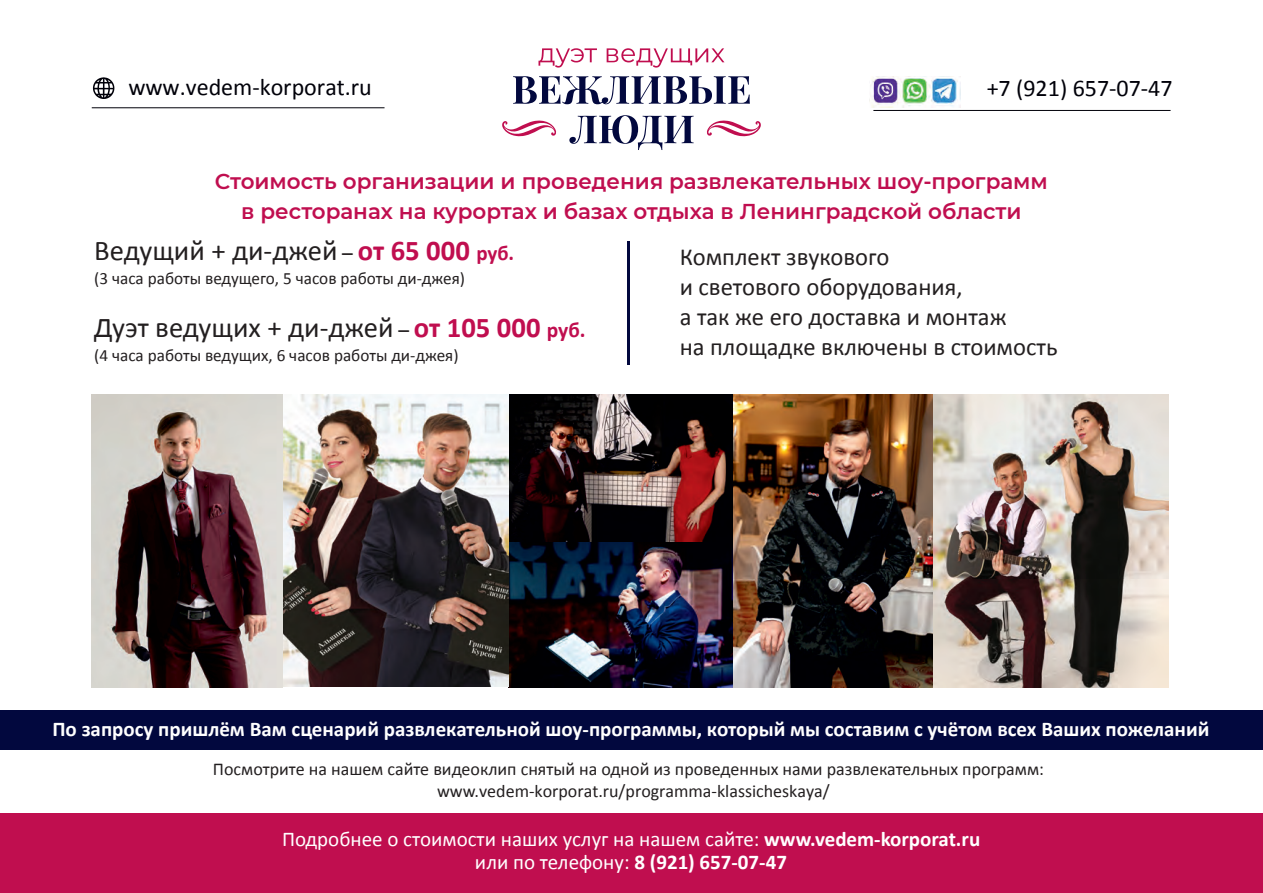
<style>
.page{position:relative;width:1263px;height:893px;background:#fff}
.page>*{position:absolute;margin:0;border:0;box-sizing:border-box;transform-origin:0 0}
.t1{font:28.65px "Calibri";color:#231f20}
.t2{font:24.6px/30px "Calibri";color:#231f20}
.t3{font:24px "Calibri";color:#000009}
.t4{font:600 21.45px/29.7px "Montserrat";color:#c00e4f;text-align:center}
.t5{font:700 21px "Calibri";color:#fff}
.t6{font:21px/23.2px "Calibri";color:#fff;text-align:center}
.t7{font:18px/22px "Calibri";color:#231f20;text-align:center}
.t8{font:17.25px "Calibri";color:#231f20}
.s1{font-size:21.45px}
.s2{font-weight:700;color:#c00e4f}
.s3{font-weight:700;font-size:21px;color:#c00e4f}
.s4{font-weight:700;font-size:21.45px;color:#c00e4f}
.s5{font-weight:700}
</style>
<div class="page">
<hr style="left:627px;top:241px;width:3px;height:123px;background:#02083e">
<img style="left:282px;top:395px;width:652px;height:292px">
<img style="left:934px;top:395px;width:234px;height:292px">
<img style="left:92px;top:395px;width:190px;height:292px">
<svg style="left:707px;top:120px;width:54px;height:16px"></svg>
<svg style="left:502px;top:120px;width:54px;height:16px"></svg>
<svg style="left:538px;top:48px;width:186px;height:20px"></svg>
<svg style="left:513px;top:76px;width:237px;height:28px"></svg>
<svg style="left:569px;top:115px;width:125px;height:35px"></svg>
<img style="left:869px;top:76px;width:91px;height:31px">
<hr style="left:873px;top:110px;width:297px;height:1px;background:#000009">
<div style="left:0;top:710px;width:1263px;height:39px;background:#02083e"></div>
<div style="left:0;top:814px;width:1263px;height:79px;background:#c00e4f"></div>
<svg style="left:93px;top:77px;width:21px;height:22px"></svg>
<hr style="left:92px;top:107px;width:292px;height:1px;background:#000009">
<h3 class="t3" style="left:128px;top:72px;width:245px">www.vedem-korporat.ru</h3>
<h3 class="t3" style="left:987px;top:73px;width:187px">+7 (921) 657-07-47</h3>
<p class="t4" style="left:215px;top:166px;width:834px">Стоимость организации и проведения развлекательных шоу-программ в ресторанах на курортах и базах отдыха в Ленинградской области</p>
<h1 class="t1" style="left:94px;top:232px;width:421px">Ведущий + ди-джей <span class="s1">–</span> <span class="s2">от 65 000</span> <span class="s3">руб.</span></h1>
<p class="t8" style="left:94px;top:267px;width:372px">(3 часа работы ведущего, 5 часов работы ди-джея)</p>
<h1 class="t1" style="left:94px;top:309px;width:493px">Дуэт ведущих + ди-джей <span class="s1">–</span> <span class="s2">от 105 000</span> <span class="s4">руб.</span></h1>
<p class="t8" style="left:94px;top:344px;width:366px">(4 часа работы ведущих, 6 часов работы ди-джея)</p>
<h2 class="t2" style="left:680px;top:242px;width:379px">Комплект звукового<br>и светового оборудования,<br>а так же его доставка и монтаж<br>на площадке включены в стоимость</h2>
<p class="t5" style="left:52px;top:716px;width:1158px">По запросу пришлём Вам сценарий развлекательной шоу-программы, который мы составим с учётом всех Ваших пожеланий</p>
<p class="t7" style="left:213px;top:758px;width:833px">Посмотрите на нашем сайте видеоклип снятый на одной из проведенных нами развлекательных программ: www.vedem-korporat.ru/programma-klassicheskaya/</p>
<p class="t6" style="left:282px;top:827px;width:700px">Подробнее о стоимости наших услуг на нашем сайте: <span class="s5">www.vedem-korporat.ru </span>или по телефону: <span class="s5">8 (921) 657-07-47</span></p>
</div>
